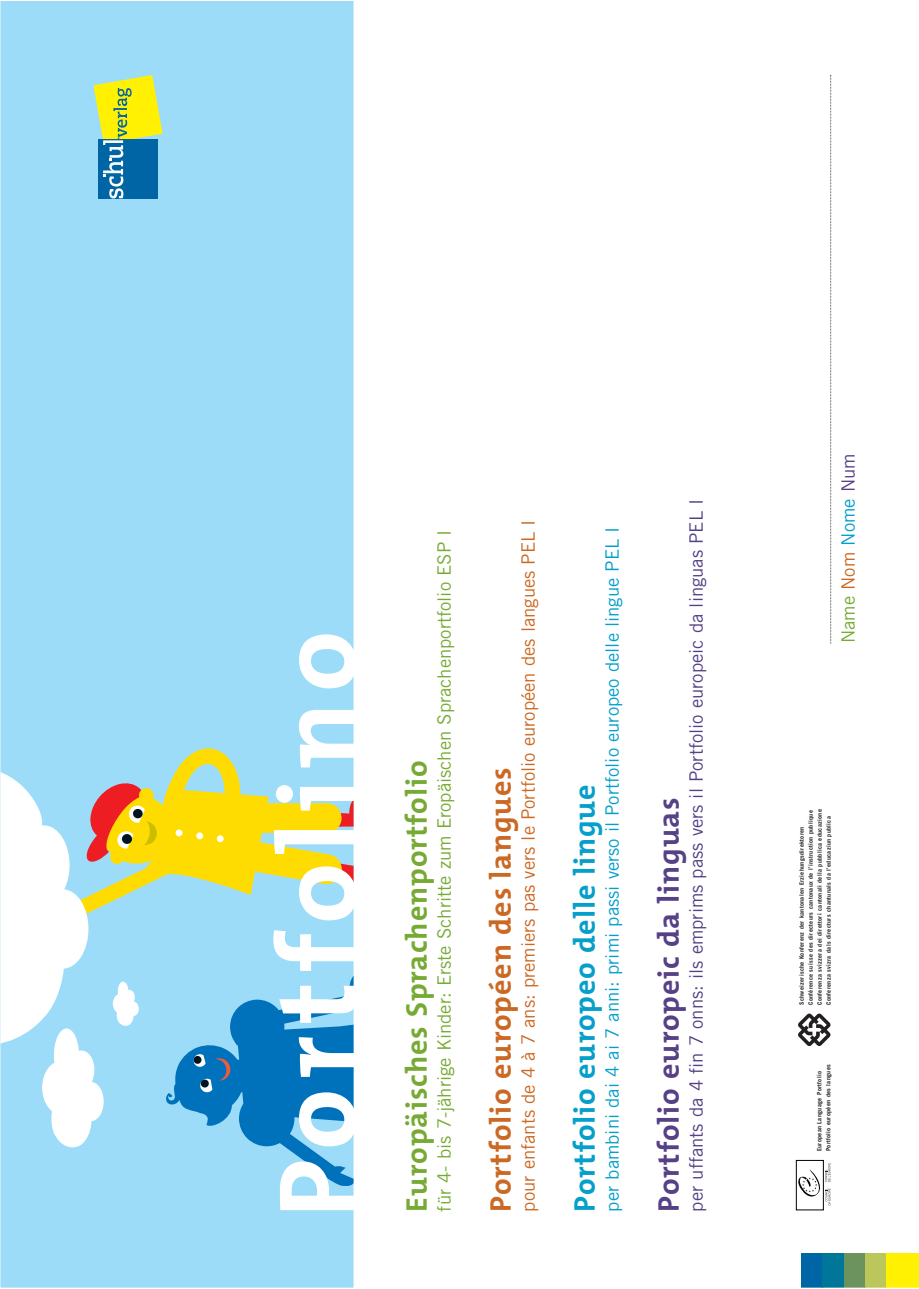
<style>
.page{position:relative;width:919px;height:1289px;background:#fff}
.page>*{position:absolute;margin:0;border:0;box-sizing:border-box;transform-origin:0 0}
.t1{font:700 111px "The Mix";letter-spacing:.09em;color:#fff}
.t2{font:700 30px "The Mix";letter-spacing:.03em;color:#77aa34}
.t3{font:700 30px "The Mix";letter-spacing:.03em;color:#cb6924}
.t4{font:700 30px "The Mix";letter-spacing:.03em;color:#059fcb}
.t5{font:700 30px "The Mix";letter-spacing:.03em;color:#574186}
.t6{font:18.45px "Trade Gothic";color:#77aa34}
.t7{font:18.45px "Trade Gothic";color:#574186}
.t8{font:18.45px "Trade Gothic";color:#059fcb}
.t9{font:18.45px "Trade Gothic";color:#cb6924}
.t10{font:700 6px/9px "Trade Gothic";letter-spacing:.055em;color:#231f20}
.s1{color:#cb6924}
.s2{color:#059fcb}
.s3{color:#574186}
</style>
<div class="page">
<div style="left:0;top:1px;width:353px;height:1286px;background:#9cdcf8"></div>
<svg style="left:166px;top:976px;width:187px;height:210px"></svg>
<svg style="left:342px;top:800px;width:11px;height:26px"></svg>
<svg style="left:342px;top:863px;width:11px;height:28px"></svg>
<svg style="left:157px;top:748px;width:185px;height:147px;fill:#ffdc01"></svg>
<div style="left:175px;top:829px;width:8px;height:7px;background:#fff;border-radius:50%"></div>
<div style="left:196px;top:832px;width:7px;height:7px;background:#fff;border-radius:50%"></div>
<div style="left:216px;top:835px;width:8px;height:7px;background:#fff;border-radius:50%"></div>
<svg style="left:0;top:768px;width:157px;height:379px"></svg>
<svg style="left:830px;top:75px;width:1px;height:569px"></svg>
<svg style="left:93px;top:75px;width:69px;height:123px"></svg>
<div style="left:801px;top:1252px;width:21px;height:35px;background:#0065a4"></div>
<div style="left:822px;top:1252px;width:22px;height:35px;background:#007699"></div>
<div style="left:844px;top:1252px;width:21px;height:35px;background:#6c935d"></div>
<div style="left:865px;top:1252px;width:21px;height:35px;background:#bbc65b"></div>
<div style="left:886px;top:1252px;width:32px;height:35px;background:#fff101"></div>
<div style="left:796px;top:1160px;width:27px;height:49px;border:1px solid #000"></div>
<svg style="left:798px;top:1162px;width:32px;height:43px"></svg>
<svg style="left:798px;top:1013px;width:32px;height:33px"></svg>
<h1 class="t1" style="left:225px;top:1217px;width:588px;rotate:-90deg">Portfolino</h1>
<h3 class="t6" style="left:433px;top:1211px;width:683px;rotate:-90deg">für 4- bis 7-jährige Kinder: Erste Schritte zum Eropäischen Sprachenportfolio ESP I</h3>
<h2 class="t2" style="left:391px;top:1211px;width:452px;rotate:-90deg">Europäisches Sprachenportfolio</h2>
<h3 class="t9" style="left:517px;top:1211px;width:693px;rotate:-90deg">pour enfants de 4 à 7 ans: premiers pas vers le Portfolio européen des langues PEL I</h3>
<h2 class="t3" style="left:475px;top:1211px;width:446px;rotate:-90deg">Portfolio européen des langues</h2>
<h3 class="t8" style="left:601px;top:1211px;width:686px;rotate:-90deg">per bambini dai 4 ai 7 anni: primi passi verso il Portfolio europeo delle lingue PEL I</h3>
<h2 class="t4" style="left:559px;top:1211px;width:428px;rotate:-90deg">Portfolio europeo delle lingue</h2>
<h3 class="t7" style="left:685px;top:1211px;width:714px;rotate:-90deg">per uffants da 4 fin 7 onns: ils emprims pass vers il Portfolio europeic da linguas PEL I</h3>
<h2 class="t5" style="left:643px;top:1211px;width:415px;rotate:-90deg">Portfolio europeic da linguas</h2>
<h3 class="t6" style="left:836px;top:643px;width:191px;rotate:-90deg">Name <span class="s1">Nom</span> <span class="s2">Nome</span> <span class="s3">Num</span></h3>
<p class="t10" style="left:796px;top:1005px;width:197px;rotate:-90deg">Schweizerische Konferenz der kantonalen Erziehungsdirektoren Conférence suisse des directeurs cantonaux de l’instruction publique Conferenza svizzera dei direttori cantonali della pubblica educazione Conferenza svizra dals directurs chantunals da l’educaziun publica</p>
<p class="t10" style="left:814px;top:1151px;width:89px;rotate:-90deg">European Language Portfolio<br>Portfolio européen des langues</p>
</div>
